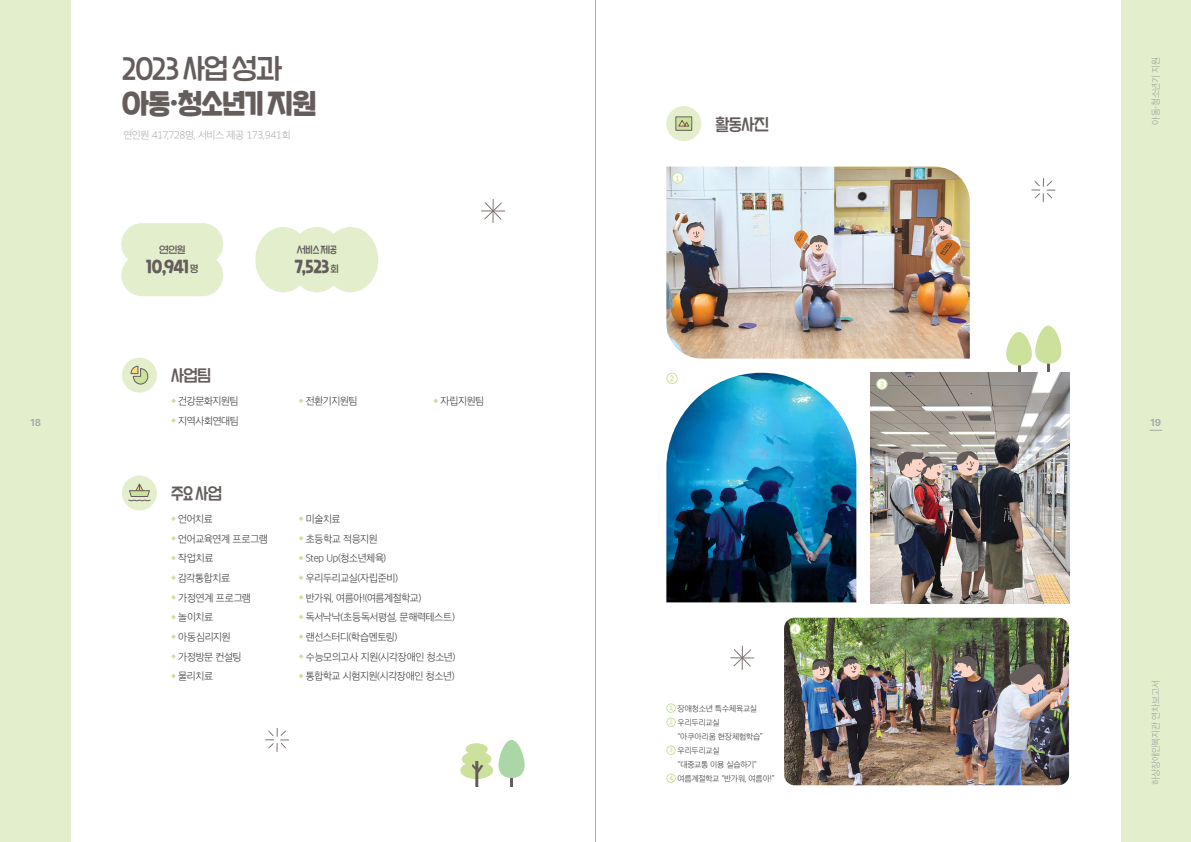
<style>
.page{position:relative;width:1191px;height:842px;background:#e3efcc}
.page>*{position:absolute;margin:0;border:0;box-sizing:border-box;transform-origin:0 0}
.t1{font:29px "SD Hoyoyo 2 e Hv";letter-spacing:-.025em;color:#645d5c}
.t2{font:29px "SD Hoyoyo 2 c Rg";letter-spacing:-.035em;color:#645d5c}
.t3{font:17px "SD Hoyoyo 2 e Hv";letter-spacing:-.03em;color:#645d5c}
.t4{font:17px "SD Hoyoyo 2 c Rg";letter-spacing:-.025em;color:#645d5c}
.t5{font:10px "SD Gothic Neoa Uni b Ul";letter-spacing:-.04em;color:#312f30}
.t6{font:10px "SD Gothic Neoa Uni b Ul";letter-spacing:-.05em;color:#a8a9ad}
.t7{font:10px "SD Hoyoyo 2 c Rg";letter-spacing:-.015em;color:#645d5c}
.t8{font:700 10px "Pretendard";color:#a8a9ad}
.t9{font:9px "SD Gothic Neoa Uni b Ul";letter-spacing:-.035em;color:#989a9d}
.t10{font:8px/14px "SD Gothic Neoa Uni b Ul";letter-spacing:-.03em;color:#312f30}
.t11{font:8px "SD Gothic Neoa Uni g Bd";color:#cce19c}
.t12{font:6.6px "SD Gothic Neoa Uni g Bd";color:#cce19c}
.s1{font-family:"SD Hoyoyo 2 c Rg";font-size:10px}
.s2{font-style:inherit}
</style>
<div class="page">
<div style="left:71px;top:0;width:1049px;height:842px;background:#fff"></div>
<div style="left:121px;top:223px;width:102px;height:42px;background:#e3efcc;border-radius:21px"></div>
<div style="left:121px;top:254px;width:102px;height:42px;background:#e3efcc;border-radius:21px"></div>
<div style="left:255px;top:227px;width:56px;height:65px;background:#e3efcc;border-radius:50%"></div>
<div style="left:289px;top:227px;width:55px;height:65px;background:#e3efcc;border-radius:50%"></div>
<div style="left:323px;top:227px;width:55px;height:65px;background:#e3efcc;border-radius:50%"></div>
<div style="left:666px;top:106px;width:35px;height:35px;background:#e3efcc;border-radius:50%"></div>
<div style="left:465px;top:743px;width:23px;height:12px;background:#cce19c;border-radius:50%"></div>
<div style="left:462px;top:751px;width:29px;height:16px;background:#cce19c;border-radius:50%"></div>
<div style="left:460px;top:762px;width:33px;height:17px;background:#cce19c;border-radius:50%"></div>
<svg style="left:472px;top:761px;width:11px;height:26px"></svg>
<hr style="left:276px;top:728px;width:2px;height:23px;background:#7e7372">
<svg style="left:265px;top:730px;width:24px;height:19px"></svg>
<div style="left:274px;top:736px;width:6px;height:7px;border:1px solid #fff;border-radius:50%"></div>
<hr style="left:1031px;top:189px;width:24px;height:2px;background:#7e7372">
<hr style="left:1042px;top:178px;width:2px;height:24px;background:#7e7372">
<svg style="left:1033px;top:180px;width:20px;height:19px"></svg>
<svg style="left:730px;top:649px;width:24px;height:18px"></svg>
<hr style="left:741px;top:646px;width:2px;height:23px;background:#7e7372">
<hr style="left:510px;top:773px;width:3px;height:14px;background:#645d5c">
<div style="left:498px;top:740px;width:26px;height:38px;background:#aad6a8;border-radius:13px"></div>
<svg style="left:1047px;top:364px;width:2px;height:8px"></svg>
<div style="left:1035px;top:326px;width:26px;height:38px;background:#cce19c;border-radius:13px"></div>
<hr style="left:1017px;top:358px;width:3px;height:15px;background:#645d5c">
<svg style="left:1006px;top:332px;width:26px;height:33px"></svg>
<svg style="left:171px;top:516px;width:5px;height:5px"></svg>
<svg style="left:171px;top:536px;width:5px;height:5px"></svg>
<svg style="left:171px;top:556px;width:5px;height:4px"></svg>
<svg style="left:171px;top:575px;width:5px;height:5px"></svg>
<svg style="left:171px;top:595px;width:5px;height:5px"></svg>
<svg style="left:171px;top:615px;width:5px;height:4px"></svg>
<svg style="left:171px;top:634px;width:5px;height:5px"></svg>
<svg style="left:171px;top:654px;width:5px;height:5px"></svg>
<svg style="left:171px;top:674px;width:5px;height:4px"></svg>
<svg style="left:299px;top:516px;width:4px;height:5px"></svg>
<svg style="left:299px;top:536px;width:4px;height:5px"></svg>
<svg style="left:299px;top:556px;width:4px;height:4px"></svg>
<svg style="left:299px;top:575px;width:4px;height:5px"></svg>
<svg style="left:299px;top:595px;width:4px;height:5px"></svg>
<svg style="left:299px;top:615px;width:4px;height:4px"></svg>
<svg style="left:299px;top:634px;width:4px;height:5px"></svg>
<svg style="left:299px;top:654px;width:4px;height:5px"></svg>
<svg style="left:299px;top:674px;width:4px;height:4px"></svg>
<div style="left:122px;top:475px;width:35px;height:35px;background:#e3efcc;border-radius:50%"></div>
<svg style="left:128px;top:483px;width:23px;height:19px"></svg>
<svg style="left:171px;top:398px;width:5px;height:5px"></svg>
<svg style="left:171px;top:418px;width:5px;height:5px"></svg>
<svg style="left:299px;top:398px;width:4px;height:5px"></svg>
<svg style="left:433px;top:398px;width:5px;height:5px"></svg>
<div style="left:675px;top:116px;width:17px;height:15px;background:#cce19c;border:1px solid #645d5c"></div>
<svg style="left:678px;top:120px;width:12px;height:7px"></svg>
<div style="left:122px;top:358px;width:35px;height:35px;background:#e3efcc;border-radius:50%"></div>
<svg style="left:130px;top:365px;width:19px;height:20px"></svg>
<img style="left:666px;top:373px;width:190px;height:229px">
<div style="left:667px;top:373px;width:10px;height:11px;background:#fff;border-radius:50%"></div>
<div style="left:666px;top:373px;width:11px;height:11px;border:1px solid #cce19c;border-radius:50%"></div>
<img style="left:784px;top:618px;width:285px;height:167px">
<img style="left:666px;top:167px;width:303px;height:192px">
<div style="left:672px;top:173px;width:11px;height:10px;background:#fff;border-radius:50%"></div>
<div style="left:672px;top:172px;width:11px;height:12px;border:1px solid #cce19c;border-radius:50%"></div>
<img style="left:870px;top:373px;width:199px;height:230px">
<div style="left:876px;top:379px;width:11px;height:10px;background:#fff;border-radius:50%"></div>
<div style="left:876px;top:378px;width:11px;height:12px;border:1px solid #cce19c;border-radius:50%"></div>
<div style="left:790px;top:624px;width:10px;height:10px;background:#fff;border-radius:50%"></div>
<div style="left:789px;top:623px;width:12px;height:12px;border:1px solid #cce19c;border-radius:50%"></div>
<svg style="left:1009px;top:661px;width:36px;height:35px"></svg>
<svg style="left:953px;top:655px;width:23px;height:22px"></svg>
<svg style="left:843px;top:660px;width:17px;height:17px"></svg>
<svg style="left:841px;top:658px;width:18px;height:16px"></svg>
<svg style="left:811px;top:659px;width:19px;height:20px"></svg>
<div style="left:921px;top:458px;width:21px;height:21px;background:#fcd5c7;border-radius:50%"></div>
<div style="left:899px;top:454px;width:24px;height:23px;background:#fcd5c7;border-radius:50%"></div>
<svg style="left:897px;top:451px;width:48px;height:25px"></svg>
<svg style="left:955px;top:451px;width:24px;height:25px"></svg>
<svg style="left:809px;top:237px;width:18px;height:17px"></svg>
<svg style="left:809px;top:236px;width:19px;height:14px"></svg>
<div style="left:687px;top:225px;width:18px;height:17px;background:#fcd5c7;border-radius:50%"></div>
<svg style="left:685px;top:222px;width:19px;height:16px"></svg>
<svg style="left:933px;top:218px;width:19px;height:18px"></svg>
<div style="left:666px;top:703px;width:9px;height:10px;border:1px solid #cce19c;border-radius:50%"></div>
<div style="left:666px;top:717px;width:9px;height:10px;border:1px solid #cce19c;border-radius:50%"></div>
<div style="left:666px;top:745px;width:9px;height:10px;border:1px solid #cce19c;border-radius:50%"></div>
<div style="left:666px;top:773px;width:9px;height:10px;border:1px solid #cce19c;border-radius:50%"></div>
<svg style="left:484px;top:202px;width:18px;height:18px"></svg>
<hr style="left:481px;top:210px;width:23px;height:2px;background:#7e7372">
<hr style="left:492px;top:199px;width:2px;height:24px;background:#7e7372">
<svg style="left:1149px;top:430px;width:13px;height:1px"></svg>
<hr style="left:595px;top:0;width:1px;height:842px;background:#acadb1">
<p class="t2" style="left:122px;top:48px;width:162px">2023 사업 성과</p>
<p class="t1" style="left:122px;top:83px;width:196px">아동ㆍ청소년기 지원</p>
<p class="t6" style="left:123px;top:130px;width:169px">연인원 417,728명, 서비스 제공 173,941회</p>
<p class="t7" style="left:159px;top:243px;width:28px">연인원</p>
<p class="t3" style="left:146px;top:255px;width:54px">10,941 <span class="s1">명</span></p>
<p class="t7" style="left:297px;top:243px;width:42px">서비스 제공</p>
<p class="t3" style="left:295px;top:255px;width:46px">7,523 <span class="s1">회</span></p>
<p class="t11" style="left:675px;top:174px;width:6px">1</p>
<p class="t4" style="left:715px;top:112px;width:55px">활동사진</p>
<p class="t9" style="left:1151px;top:125px;width:69px;rotate:-90deg">아동·청소년기 지원</p>
<p class="t4" style="left:171px;top:364px;width:42px">사업팀</p>
<p class="t5" style="left:178px;top:396px;width:62px">건강문화지원팀</p>
<p class="t5" style="left:178px;top:416px;width:62px">지역사회연대팀</p>
<p class="t11" style="left:669px;top:375px;width:6px">2</p>
<p class="t11" style="left:879px;top:380px;width:6px">3</p>
<p class="t5" style="left:306px;top:396px;width:53px">전환기지원팀</p>
<p class="t5" style="left:440px;top:396px;width:45px">자립지원팀</p>
<p class="t8" style="left:30px;top:415px;width:12px">18</p>
<p class="t8" style="left:1150px;top:415px;width:12px">19</p>
<p class="t4" style="left:171px;top:482px;width:52px">주요 사업</p>
<p class="t5" style="left:178px;top:514px;width:36px">언어치료</p>
<p class="t5" style="left:178px;top:534px;width:91px">언어교육연계 프로그램</p>
<p class="t5" style="left:178px;top:553px;width:37px">작업치료</p>
<p class="t5" style="left:178px;top:573px;width:53px">감각통합치료</p>
<p class="t5" style="left:178px;top:593px;width:74px">가정연계 프로그램</p>
<p class="t5" style="left:178px;top:612px;width:36px">놀이치료</p>
<p class="t5" style="left:178px;top:632px;width:54px">아동심리지원</p>
<p class="t5" style="left:178px;top:652px;width:65px">가정방문 컨설팅</p>
<p class="t5" style="left:178px;top:671px;width:36px">물리치료</p>
<p class="t5" style="left:306px;top:514px;width:36px">미술치료</p>
<p class="t5" style="left:306px;top:534px;width:73px">초등학교 적응지원</p>
<p class="t5" style="left:306px;top:553px;width:82px"><span class="s2">Step Up</span>(청소년체육)</p>
<p class="t5" style="left:306px;top:573px;width:94px">우리두리교실(자립준비)</p>
<p class="t5" style="left:306px;top:593px;width:117px">반가워, 여름아!(여름계절학교)</p>
<p class="t5" style="left:306px;top:612px;width:151px">독서낙낙(초등독서평설, 문해력테스트)</p>
<p class="t5" style="left:306px;top:632px;width:93px">랜선스터디(학습멘토링)</p>
<p class="t5" style="left:306px;top:652px;width:151px">수능모의고사 지원(시각장애인 청소년)</p>
<p class="t5" style="left:306px;top:671px;width:150px">통합학교 시험지원(시각장애인 청소년)</p>
<p class="t11" style="left:792px;top:625px;width:6px">4</p>
<p class="t12" style="left:669px;top:705px;width:6px">1</p>
<p class="t10" style="left:677px;top:701px;width:81px">장애청소년 특수체육교실</p>
<p class="t12" style="left:669px;top:719px;width:6px">2</p>
<p class="t10" style="left:677px;top:715px;width:87px">우리두리교실<br>“아쿠아리움 현장체험학습”</p>
<p class="t12" style="left:669px;top:747px;width:6px">3</p>
<p class="t10" style="left:677px;top:743px;width:81px">우리두리교실<br>“대중교통 이용 실습하기”</p>
<p class="t12" style="left:669px;top:775px;width:6px">4</p>
<p class="t10" style="left:677px;top:771px;width:99px">여름계절학교 “반가워, 여름아!”</p>
<p class="t9" style="left:1151px;top:785px;width:107px;rotate:-90deg">하상장애인복지관 연차보고서</p>
</div>
